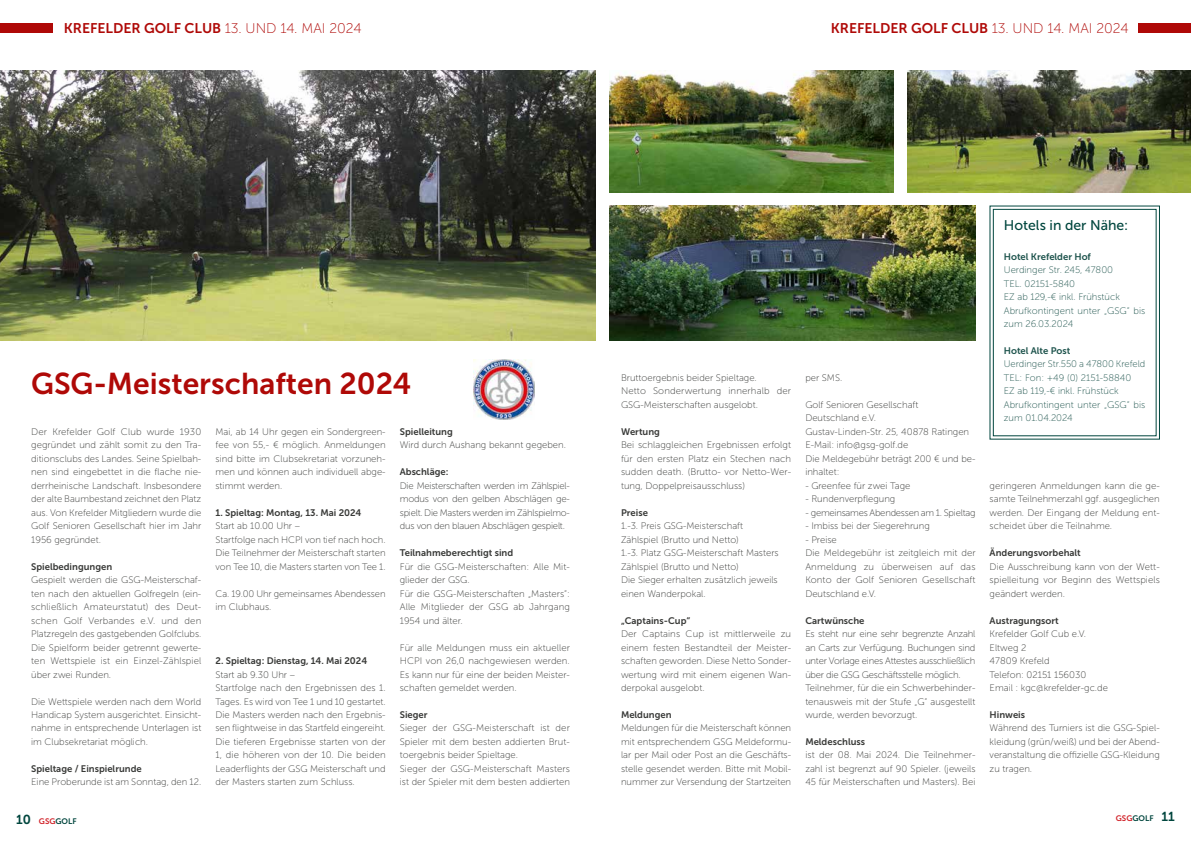
<style>
.page{position:relative;width:1191px;height:842px;background:#fff}
.page>*{position:absolute;margin:0;border:0;box-sizing:border-box;transform-origin:0 0}
.t1{font:30px "Museo Sans 700";color:#af0907}
.t2{font:14px "Museo Sans 700";color:#af0907}
.t3{font:14px "Museo Sans 500";color:#00463e}
.t4{font:9.5px/13.5px "Museo Sans 100";color:#383937;text-align:justify}
.t5{font:9.5px "Museo Sans 700";color:#383937}
.t6{font:9.5px/13.5px "Museo Sans 100";letter-spacing:-.02em;color:#383937}
.t7{font:9.5px/13.5px "Museo Sans 100";color:#1d534c}
.t8{font:9.5px "Museo Sans 100";letter-spacing:-.025em;color:#383937}
.t9{font:9.5px "Museo Sans 700";color:#1d534c}
.t10{font:8px "Museo Sans 700";color:#00463e}
.s1{font-family:"Museo Sans 100"}
.s2{font-size:13px}
.s3{color:#d1232a}
</style>
<div class="page">
<div style="left:1138px;top:23px;width:53px;height:10px;background:#af0907"></div>
<div style="left:0;top:23px;width:52px;height:10px;background:#af0907"></div>
<img style="left:473px;top:359px;width:61px;height:61px">
<svg style="left:989px;top:205px;width:171px;height:235px"></svg>
<div style="left:993px;top:209px;width:163px;height:227px;border:1px solid #00463e"></div>
<img style="left:0;top:71px;width:595px;height:269px">
<img style="left:609px;top:206px;width:366px;height:134px">
<img style="left:609px;top:71px;width:284px;height:121px">
<img style="left:907px;top:71px;width:284px;height:121px">
<h2 class="t2" style="left:64px;top:21px;width:299px">KREFELDER GOLF CLUB <span class="s1">13. UND 14. MAI 2024</span></h2>
<h2 class="t2" style="left:830px;top:21px;width:299px">KREFELDER GOLF CLUB <span class="s1">13. UND 14. MAI 2024</span></h2>
<h1 class="t1" style="left:31px;top:366px;width:382px">GSG-Meisterschaften 2024</h1>
<p class="t4" style="left:215px;top:425px;width:172px">Mai, ab 14 Uhr gegen ein Sondergreen&shy;fee von 55,- € möglich. Anmeldungen sind bitte im Clubsekretariat vorzuneh&shy;men und können auch individuell abge&shy;stimmt werden.</p>
<p class="t5" style="left:215px;top:507px;width:147px">1. Spieltag: Montag, 13. Mai 2024</p>
<p class="t4" style="left:215px;top:519px;width:172px;text-align:left">Start ab 10.00 Uhr –<br>Startfolge nach HCPI von tief nach hoch.<br>Die Teilnehmer der Meisterschaft starten von Tee 10, die Masters starten von Tee 1.</p>
<p class="t4" style="left:215px;top:587px;width:172px">Ca. 19.00 Uhr gemeinsames Abendessen im Clubhaus.</p>
<p class="t5" style="left:400px;top:426px;width:54px">Spielleitung</p>
<p class="t4" style="left:400px;top:438px;width:168px">Wird durch Aushang bekannt gegeben.</p>
<p class="t5" style="left:400px;top:467px;width:50px">Abschläge:</p>
<p class="t4" style="left:400px;top:479px;width:172px">Die Meisterschaften werden im Zählspiel&shy;modus von den gelben Abschlägen ge&shy;spielt. Die Masters werden im Zählspielmo&shy;dus von den blauen Abschlägen gespielt.</p>
<p class="t5" style="left:400px;top:548px;width:115px">Teilnahmeberechtigt sind</p>
<p class="t4" style="left:400px;top:560px;width:172px;text-align:left">Für die GSG-Meisterschaften: Alle Mit&shy;glieder der GSG.<br>Für die GSG-Meisterschaften „Masters“:<br>Alle Mitglieder der GSG ab Jahrgang<br>1954 und älter.</p>
<p class="t4" style="left:400px;top:641px;width:172px">Für alle Meldungen muss ein aktueller HCPI von 26,0 nachgewiesen werden.<br>Es kann nur für eine der beiden Meister&shy;schaften gemeldet werden.</p>
<p class="t5" style="left:400px;top:709px;width:29px">Sieger</p>
<p class="t4" style="left:400px;top:721px;width:172px;text-align:left">Sieger der GSG-Meisterschaft ist der Spieler mit dem besten addierten Brut&shy;toergebnis beider Spieltage.<br>Sieger der GSG-Meisterschaft Masters ist der Spieler mit dem besten addierten</p>
<p class="t4" style="left:31px;top:425px;width:172px">Der Krefelder Golf Club wurde 1930 gegründet und zählt somit zu den Tra&shy;ditionsclubs des Landes. Seine Spielbah&shy;nen sind eingebettet in die flache nie&shy;derrheinische Landschaft. Insbesondere der alte Baumbestand zeichnet den Platz aus. Von Krefelder Mitgliedern wurde die Golf Senioren Gesellschaft hier im Jahr 1956 gegründet.</p>
<p class="t5" style="left:31px;top:561px;width:82px">Spielbedingungen</p>
<p class="t4" style="left:31px;top:573px;width:172px">Gespielt werden die GSG-Meisterschaf&shy;ten nach den aktuellen Golfregeln (ein&shy;schließlich Amateurstatut) des Deut&shy;schen Golf Verbandes e.V. und den Platzregeln des gastgebenden Golfclubs.<br>Die Spielform beider getrennt gewerte&shy;ten Wettspiele ist ein Einzel-Zählspiel über zwei Runden.</p>
<p class="t4" style="left:31px;top:695px;width:172px">Die Wettspiele werden nach dem World Handicap System ausgerichtet. Einsicht&shy;nahme in entsprechende Unterlagen ist im Clubsekretariat möglich.</p>
<p class="t5" style="left:31px;top:763px;width:112px">Spieltage / Einspielrunde</p>
<p class="t4" style="left:31px;top:775px;width:172px">Eine Proberunde ist am Sonntag, den 12.</p>
<p class="t5" style="left:215px;top:655px;width:153px">2. Spieltag: Dienstag, 14. Mai 2024</p>
<p class="t4" style="left:215px;top:668px;width:172px;text-align:left">Start ab 9.30 Uhr –<br>Startfolge nach den Ergebnissen des 1.<br>Tages. Es wird von Tee 1 und 10 gestartet.<br>Die Masters werden nach den Ergebnis&shy;sen flightweise in das Startfeld eingereiht.<br>Die tieferen Ergebnisse starten von der 1, die höheren von der 10. Die beiden Leaderflights der GSG Meisterschaft und der Masters starten zum Schluss.</p>
<p class="t4" style="left:621px;top:371px;width:172px;text-align:left">Bruttoergebnis beider Spieltage.<br>Netto Sonderwertung innerhalb der<br>GSG-Meisterschaften ausgelobt.</p>
<p class="t5" style="left:621px;top:426px;width:40px">Wertung</p>
<p class="t4" style="left:621px;top:438px;width:172px">Bei schlaggleichen Ergebnissen erfolgt für den ersten Platz ein Stechen nach sudden death. (Brutto- vor Netto-Wer&shy;tung, Doppelpreisausschluss)</p>
<p class="t5" style="left:621px;top:507px;width:28px">Preise</p>
<p class="t4" style="left:621px;top:519px;width:159px;text-align:left">1.-3. Preis GSG-Meisterschaft<br>Zählspiel (Brutto und Netto)<br>1.-3. Platz GSG-Meisterschaft Masters<br>Zählspiel (Brutto und Netto)<br>Die Sieger erhalten zusätzlich jeweils einen Wanderpokal.</p>
<p class="t5" style="left:621px;top:615px;width:71px">„Captains-Cup“</p>
<p class="t4" style="left:621px;top:627px;width:172px">Der Captains Cup ist mittlerweile zu einem festen Bestandteil der Meister&shy;schaften geworden. Diese Netto Sonder&shy;wertung wird mit einem eigenen Wan&shy;derpokal ausgelobt.</p>
<p class="t5" style="left:621px;top:709px;width:52px">Meldungen</p>
<p class="t4" style="left:621px;top:721px;width:172px">Meldungen für die Meisterschaft können mit entsprechendem GSG Meldeformu&shy;lar per Mail oder Post an die Geschäfts&shy;stelle gesendet werden. Bitte mit Mobil&shy;nummer zur Versendung der Startzeiten</p>
<p class="t4" style="left:805px;top:371px;width:38px">per SMS.</p>
<p class="t4" style="left:805px;top:398px;width:172px;text-align:left">Golf Senioren Gesellschaft<br>Deutschland e.V.<br>Gustav-Linden-Str. 25, 40878 Ratingen<br>E-Mail: info@gsg-golf.de<br>Die Meldegebühr beträgt 200 € und be&shy;inhaltet:</p>
<p class="t4" style="left:805px;top:479px;width:107px">- Greenfee für zwei Tage</p>
<p class="t4" style="left:805px;top:492px;width:92px">- Rundenverpflegung</p>
<p class="t8" style="left:805px;top:507px;width:172px">- gemeinsames Abendessen am 1. Spieltag</p>
<p class="t4" style="left:805px;top:519px;width:126px">- Imbiss bei der Siegerehrung</p>
<p class="t4" style="left:805px;top:533px;width:172px;text-align:left">- Preise<br>Die Meldegebühr ist zeitgleich mit der<br>Anmeldung zu überweisen auf das<br>Konto der Golf Senioren Gesellschaft<br>Deutschland e.V.</p>
<p class="t5" style="left:805px;top:615px;width:61px">Cartwünsche</p>
<p class="t6" style="left:805px;top:627px;width:172px">Es steht nur eine sehr begrenzte Anzahl an Carts zur Verfügung. Buchungen sind unter Vorlage eines Attestes ausschließlich über die GSG Geschäftsstelle möglich.<br>Teilnehmer, für die ein Schwerbehinder&shy;tenausweis mit der Stufe „G“ ausgestellt wurde, werden bevorzugt.</p>
<p class="t5" style="left:805px;top:736px;width:61px">Meldeschluss</p>
<p class="t4" style="left:805px;top:748px;width:172px">ist der 08. Mai 2024. Die Teilnehmer&shy;zahl ist begrenzt auf 90 Spieler. (jeweils 45 für Meisterschaften und Masters). Bei</p>
<h2 class="t3" style="left:1003px;top:217px;width:126px">Hotels in der Nähe:</h2>
<p class="t9" style="left:1003px;top:251px;width:89px">Hotel Krefelder Hof</p>
<p class="t7" style="left:1003px;top:263px;width:143px">Uerdinger Str. 245, 47800<br>TEL. 02151-5840<br>EZ ab 129,-€ inkl. Frühstück<br>Abrufkontingent unter „GSG“ bis zum 26.03.2024</p>
<p class="t9" style="left:1003px;top:345px;width:68px">Hotel Alte Post</p>
<p class="t7" style="left:1003px;top:358px;width:143px">Uerdinger Str.550 a 47800 Krefeld<br>TEL: Fon: +49 (0) 2151-58840<br>EZ ab 119,-€ inkl. Frühstück<br>Abrufkontingent unter „GSG“ bis zum 01.04.2024</p>
<p class="t4" style="left:989px;top:479px;width:172px">geringeren Anmeldungen kann die ge&shy;samte Teilnehmerzahl ggf. ausgeglichen werden. Der Eingang der Meldung ent&shy;scheidet über die Teilnahme.</p>
<p class="t5" style="left:989px;top:548px;width:93px">Änderungsvorbehalt</p>
<p class="t4" style="left:989px;top:560px;width:172px">Die Ausschreibung kann von der Wett&shy;spielleitung vor Beginn des Wettspiels geändert werden.</p>
<p class="t5" style="left:989px;top:615px;width:71px">Austragungsort</p>
<p class="t4" style="left:989px;top:627px;width:120px;text-align:left">Krefelder Golf Cub e.V.<br>Eltweg 2<br>47809 Krefeld<br>Telefon: 02151 156030<br>Email : kgc@krefelder-gc.de</p>
<p class="t5" style="left:989px;top:709px;width:37px">Hinweis</p>
<p class="t4" style="left:989px;top:721px;width:172px">Während des Turniers ist die GSG-Spiel&shy;kleidung (grün/weiß) und bei der Abend&shy;veranstaltung die offizielle GSG-Kleidung zu tragen.</p>
<p class="t10" style="left:16px;top:817px;width:62px"><span class="s2">10</span> <span class="s3">GSG</span>GOLF</p>
<p class="t10" style="left:1115px;top:813px;width:60px"><span class="s3">GSG</span>GOLF <span class="s2">11</span></p>
</div>
